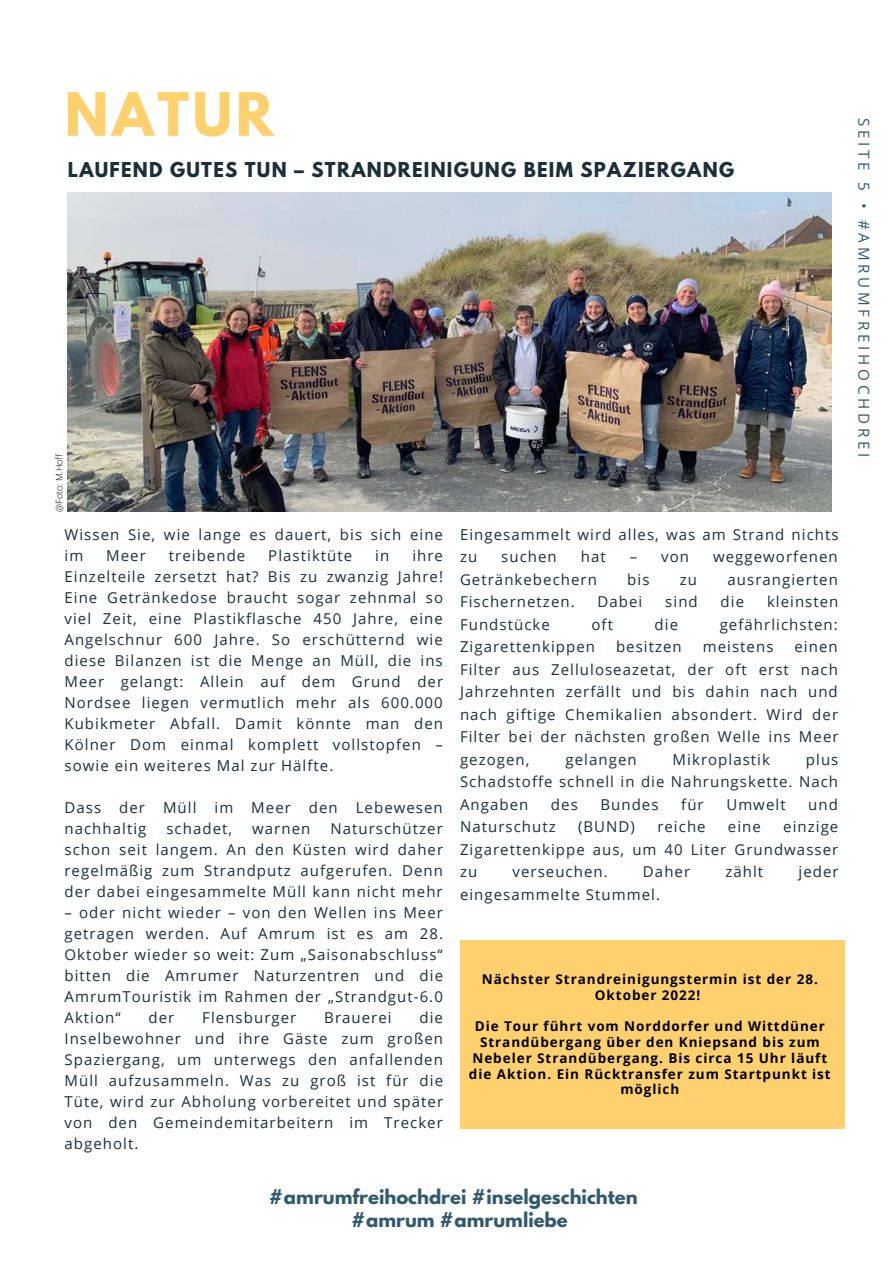
<style>
.page{position:relative;width:893px;height:1264px;background:#fff}
.page>*{position:absolute;margin:0;border:0;box-sizing:border-box;transform-origin:0 0}
.t1{font:700 52.95px "League Spartan";letter-spacing:.07em;color:#ffd16e}
.t2{font:700 18.15px "League Spartan";letter-spacing:.07em;color:#1a2f3a}
.t3{font:700 18px/22.5px "League Spartan";color:#315a6e}
.t4{font:15.15px "Open Sans";letter-spacing:.25em;color:#315a6e}
.t5{font:15px/21px "Open Sans";letter-spacing:.07em;color:#1a2f3a;text-align:justify}
.t6{font:700 13.5px/15.8px "Open Sans";letter-spacing:.07em;color:#000;text-align:center}
.t7{font:300 9px "Open Sans";color:#000}
</style>
<div class="page">
<img style="left:68px;top:192px;width:763px;height:320px">
<div style="left:460px;top:940px;width:384px;height:189px;background:#ffd16e"></div>
<h1 class="t1" style="left:65px;top:88px;width:210px">NATUR</h1>
<p class="t2" style="left:68px;top:161px;width:667px">LAUFEND GUTES TUN – STRANDREINIGUNG BEIM SPAZIERGANG</p>
<p class="t7" style="left:53px;top:512px;width:59px;rotate:-90deg">@Foto: M.Hoff</p>
<p class="t5" style="left:64px;top:523px;width:380px">Wissen Sie, wie lange es dauert, bis sich eine im</p>
<p class="t5" style="left:64px;top:544px;width:380px;text-indent:348px">ihre Einzelteile zersetzt hat? Bis zu zwanzig Jahre!<br>Eine Getränkedose braucht sogar zehnmal so viel Zeit, eine Plastikflasche 450 Jahre, eine Angelschnur 600 Jahre. So erschütternd wie diese Bilanzen ist die Menge an Müll, die ins Meer gelangt: Allein auf dem Grund der Nordsee liegen vermutlich mehr als 600.000<br>Kubikmeter Abfall. Damit könnte man den Kölner Dom einmal komplett vollstopfen – sowie ein weiteres Mal zur Hälfte.</p>
<p class="t5" style="left:64px;top:796px;width:380px">Dass der Müll im Meer den Lebewesen nachhaltig</p>
<p class="t5" style="left:106px;top:544px;width:41px">Meer</p>
<p class="t5" style="left:169px;top:544px;width:78px">treibende</p>
<p class="t5" style="left:268px;top:544px;width:85px">Plastiktüte</p>
<p class="t5" style="left:375px;top:544px;width:16px">in</p>
<p class="t5" style="left:64px;top:817px;width:380px;text-indent:266px">Naturschützer schon seit langem. An den Küsten wird daher regelmäßig zum Strandputz aufgerufen. Denn der dabei eingesammelte Müll kann nicht mehr</p>
<p class="t5" style="left:64px;top:901px;width:380px">– oder nicht wieder – von den Wellen ins Meer getragen werden. Auf Amrum ist es am 28.<br>Oktober wieder so weit: Zum „Saisonabschluss“ bitten die Amrumer Naturzentren und die AmrumTouristik im Rahmen der „Strandgut-6.0<br>Aktion“</p>
<p class="t5" style="left:166px;top:817px;width:67px">schadet,</p>
<p class="t5" style="left:252px;top:817px;width:60px">warnen</p>
<p class="t5" style="left:64px;top:1006px;width:380px;text-indent:355px">die Inselbewohner und ihre Gäste zum großen Spaziergang, um unterwegs den anfallenden Müll aufzusammeln. Was zu groß ist für die Tüte, wird zur Abholung vorbereitet und später von den Gemeindemitarbeitern im Trecker abgeholt.</p>
<p class="t5" style="left:149px;top:1006px;width:27px">der</p>
<p class="t5" style="left:202px;top:1006px;width:96px">Flensburger</p>
<p class="t5" style="left:324px;top:1006px;width:69px">Brauerei</p>
<p class="t5" style="left:460px;top:523px;width:380px;line-height:22.5px">Eingesammelt wird alles, was am Strand nichts zu</p>
<p class="t5" style="left:501px;top:546px;width:57px">suchen</p>
<p class="t5" style="left:580px;top:546px;width:26px">hat</p>
<p class="t5" style="left:629px;top:546px;width:61px">– von</p>
<p class="t5" style="left:713px;top:546px;width:126px">weggeworfenen</p>
<p class="t5" style="left:460px;top:568px;width:138px">Getränkebechern</p>
<p class="t5" style="left:627px;top:568px;width:24px">bis</p>
<p class="t5" style="left:679px;top:568px;width:19px">zu</p>
<p class="t5" style="left:727px;top:568px;width:112px">ausrangierten</p>
<p class="t5" style="left:460px;top:591px;width:116px">Fischernetzen.</p>
<p class="t5" style="left:597px;top:591px;width:46px">Dabei</p>
<p class="t5" style="left:665px;top:591px;width:34px">sind</p>
<p class="t5" style="left:720px;top:591px;width:25px">die</p>
<p class="t5" style="left:767px;top:591px;width:73px">kleinsten</p>
<p class="t5" style="left:460px;top:613px;width:91px">Fundstücke</p>
<p class="t5" style="left:591px;top:613px;width:23px">oft</p>
<p class="t5" style="left:654px;top:613px;width:25px">die</p>
<p class="t5" style="left:719px;top:613px;width:119px">gefährlichsten:</p>
<p class="t5" style="left:460px;top:636px;width:136px">Zigarettenkippen</p>
<p class="t5" style="left:616px;top:636px;width:67px">besitzen</p>
<p class="t5" style="left:702px;top:636px;width:72px">meistens</p>
<p class="t5" style="left:460px;top:635px;width:380px;line-height:22.5px;text-indent:334px">einen Filter aus Zelluloseazetat, der oft erst nach Jahrzehnten zerfällt und bis dahin nach und nach giftige Chemikalien absondert. Wird der Filter bei der nächsten großen Welle ins Meer gezogen,</p>
<p class="t5" style="left:460px;top:747px;width:380px;line-height:22.5px;text-indent:346px">plus Schadstoffe schnell in die Nahrungskette. Nach Angaben</p>
<p class="t5" style="left:565px;top:748px;width:73px">gelangen</p>
<p class="t5" style="left:672px;top:748px;width:99px">Mikroplastik</p>
<p class="t5" style="left:551px;top:793px;width:28px">des</p>
<p class="t5" style="left:600px;top:793px;width:60px">Bundes</p>
<p class="t5" style="left:681px;top:793px;width:24px">für</p>
<p class="t5" style="left:726px;top:793px;width:61px">Umwelt</p>
<p class="t5" style="left:808px;top:793px;width:31px">und</p>
<p class="t5" style="left:460px;top:816px;width:97px">Naturschutz</p>
<p class="t5" style="left:578px;top:816px;width:58px">(BUND)</p>
<p class="t5" style="left:657px;top:816px;width:50px">reiche</p>
<p class="t5" style="left:728px;top:816px;width:34px">eine</p>
<p class="t5" style="left:460px;top:815px;width:380px;line-height:22.5px;text-indent:323px">einzige Zigarettenkippe aus, um 40 Liter Grundwasser zu</p>
<p class="t5" style="left:512px;top:861px;width:97px">verseuchen.</p>
<p class="t5" style="left:643px;top:861px;width:49px">Daher</p>
<p class="t5" style="left:725px;top:861px;width:39px">zählt</p>
<p class="t5" style="left:798px;top:861px;width:42px">jeder</p>
<p class="t5" style="left:460px;top:883px;width:201px">eingesammelte Stummel.</p>
<p class="t6" style="left:482px;top:970px;width:337px">Nächster Strandreinigungstermin ist der 28.<br>Oktober 2022!</p>
<p class="t6" style="left:469px;top:1018px;width:363px">Die Tour führt vom Norddorfer und Wittdüner Strandübergang über den Kniepsand bis zum Nebeler Strandübergang. Bis circa 15 Uhr läuft die Aktion. Ein Rücktransfer zum Startpunkt ist möglich</p>
<p class="t3" style="left:351px;top:1187px;width:288px;text-indent:-82px">#amrumfreihochdrei #inselgeschichten #amrum #amrumliebe</p>
<p class="t4" style="left:874px;top:118px;width:341px;rotate:90deg">SEITE 5 • #AMRUMFREIHOCHDREI</p>
</div>
